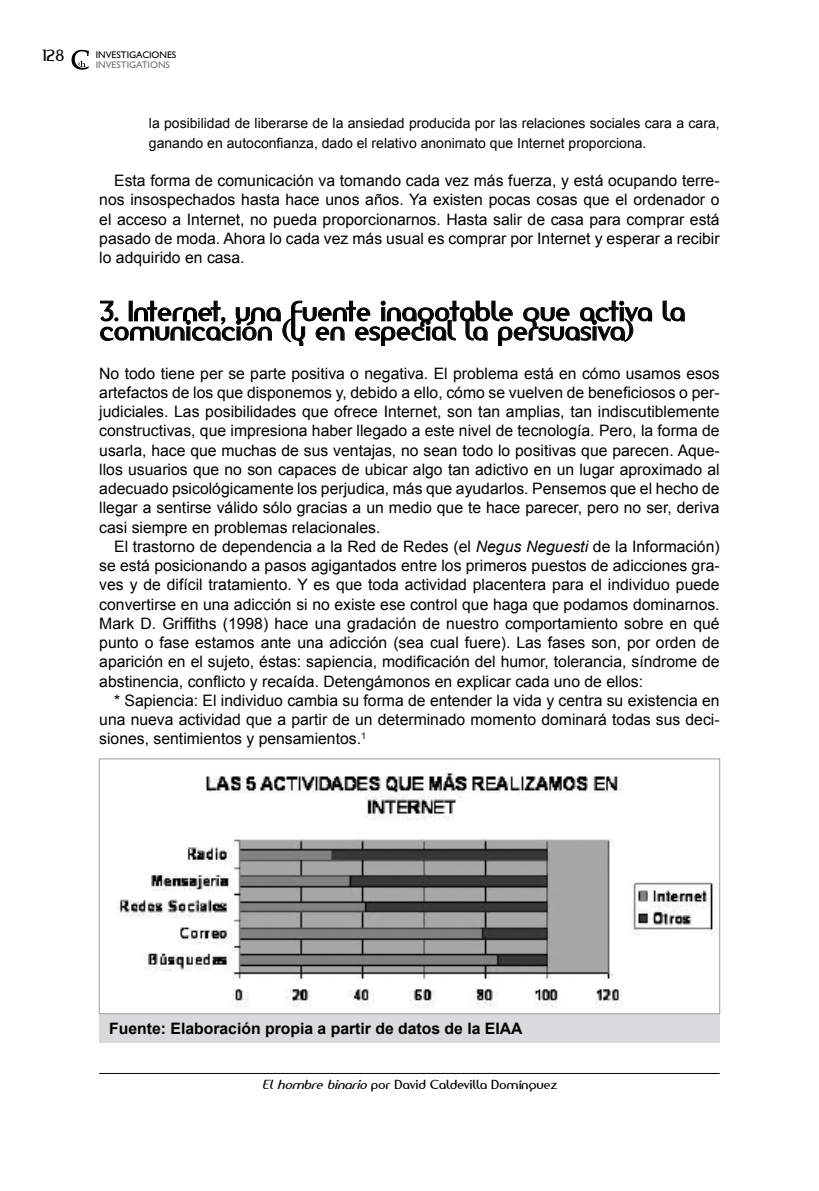
<style>
.page{position:relative;width:819px;height:1191px;background:#fff}
.page>*{position:absolute;margin:0;border:0;box-sizing:border-box;transform-origin:0 0}
.t1{font:26.25px/19.2px "Amerika Sans";color:#000}
.t2{font:15.75px/19.2px "Arial";color:#000;text-align:justify}
.t3{font:700 15.75px "Arial";color:#000}
.t4{font:15.22px "Amerika Sans";color:#000}
.t5{font:14px/19.2px "Arial";color:#000}
.t6{font:12.25px "Amerika Sans";color:#000}
.t7{font:9.62px "Gill Sans";color:#000}
.t8{font:9.62px "Gill Sans";color:#707172}
.s1{font-style:italic}
</style>
<div class="page">
<hr style="left:99px;top:1073px;width:620px;height:1px;background:#000">
<svg style="left:71px;top:50px;width:18px;height:20px"></svg>
<svg style="left:662px;top:300px;width:23px;height:22px"></svg>
<svg style="left:100px;top:300px;width:552px;height:46px"></svg>
<div style="left:99px;top:1013px;width:620px;height:29px;background:#d9dadb"></div>
<img style="left:118px;top:769px;width:600px;height:239px">
<div style="left:99px;top:758px;width:621px;height:256px;border:1px solid #9c9e9f"></div>
<p class="t4" style="left:42px;top:46px;width:24px">128</p>
<p class="t7" style="left:96px;top:50px;width:82px">INVESTIGACIONES</p>
<p class="t8" style="left:96px;top:59px;width:76px">INVESTIGATIONS</p>
<p class="t5" style="left:149px;top:114px;width:572px">la posibilidad de liberarse de la ansiedad producida por las relaciones sociales cara a cara, ganando en autoconfianza, dado el relativo anonimato que Internet proporciona.</p>
<p class="t2" style="left:99px;top:171px;width:622px;text-indent:15px">Esta forma de comunicación va tomando cada vez más fuerza, y está ocupando terre&shy;nos insospechados hasta hace unos años. Ya existen pocas cosas que el ordenador o el acceso a Internet, no pueda proporcionarnos. Hasta salir de casa para comprar está pasado de moda. Ahora lo cada vez más usual es comprar por Internet y esperar a recibir lo adquirido en casa.</p>
<h1 class="t1" style="left:99px;top:302px;width:587px">3. Internet, una fuente inagotable que activa la comunicación (y en especial la persuasiva)</h1>
<p class="t2" style="left:99px;top:364px;width:622px">No todo tiene per se parte positiva o negativa. El problema está en cómo usamos esos artefactos de los que disponemos y, debido a ello, cómo se vuelven de beneficiosos o per&shy;judiciales. Las posibilidades que ofrece Internet, son tan amplias, tan indiscutiblemente constructivas, que impresiona haber llegado a este nivel de tecnología. Pero, la forma de usarla, hace que muchas de sus ventajas, no sean todo lo positivas que parecen. Aque&shy;llos usuarios que no son capaces de ubicar algo tan adictivo en un lugar aproximado al adecuado psicológicamente los perjudica, más que ayudarlos. Pensemos que el hecho de llegar a sentirse válido sólo gracias a un medio que te hace parecer, pero no ser, deriva casi siempre en problemas relacionales.</p>
<p class="t2" style="left:99px;top:537px;width:622px;text-indent:15px">El trastorno de dependencia a la Red de Redes (el <span class="s1">Negus Neguesti</span> de la Información) se está posicionando a pasos agigantados entre los primeros puestos de adicciones gra&shy;ves y de difícil tratamiento. Y es que toda actividad placentera para el individuo puede convertirse en una adicción si no existe ese control que haga que podamos dominarnos.<br>Mark D. Griffiths (1998) hace una gradación de nuestro comportamiento sobre en qué punto o fase estamos ante una adicción (sea cual fuere). Las fases son, por orden de aparición en el sujeto, éstas: sapiencia, modificación del humor, tolerancia, síndrome de abstinencia, conflicto y recaída. Detengámonos en explicar cada uno de ellos:</p>
<p class="t2" style="left:99px;top:691px;width:622px;text-indent:15px">* Sapiencia: El individuo cambia su forma de entender la vida y centra su existencia en una nueva actividad que a partir de un determinado momento dominará todas sus deci&shy;siones, sentimientos y pensamientos.<sup>1</sup></p>
<p class="t3" style="left:109px;top:1018px;width:415px">Fuente: Elaboración propia a partir de datos de la EIAA</p>
<p class="t6" style="left:262px;top:1076px;width:297px"><span class="s1">Elhombrebinario</span>por David Caldevilla Domínguez</p>
</div>
